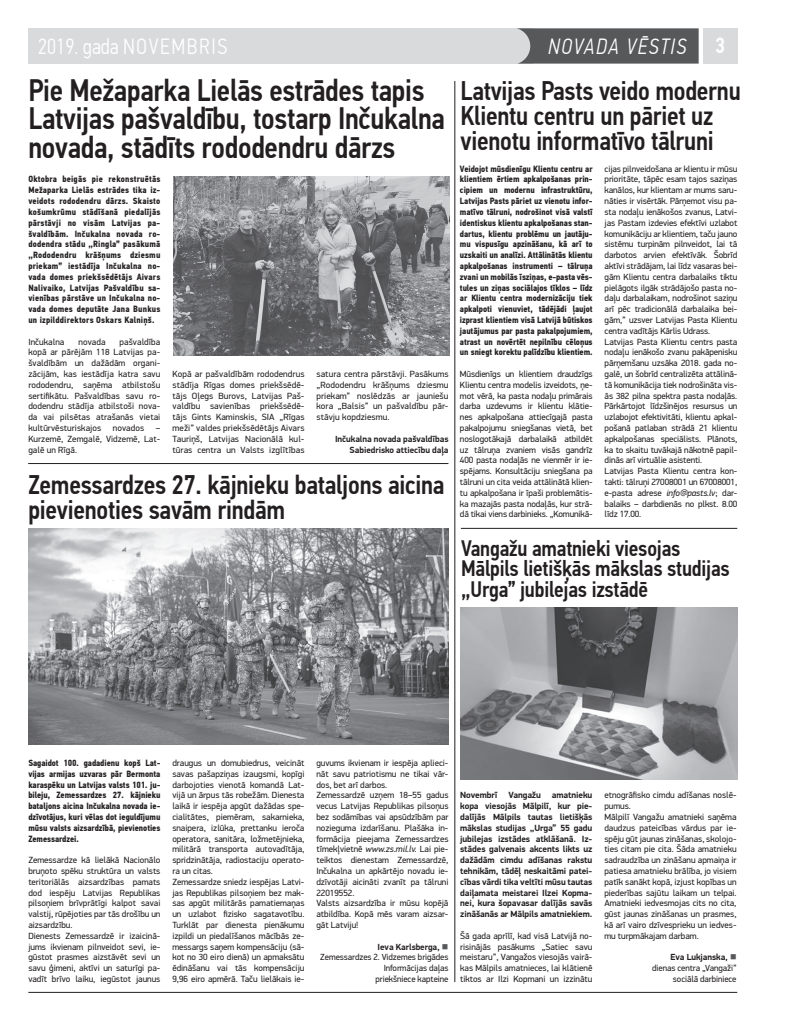
<style>
.page{position:relative;width:794px;height:1021px;background:#fff}
.page>*{position:absolute;margin:0;border:0;box-sizing:border-box;transform-origin:0 0}
.t1{font:500 31px/28.6px "PF Din Text Cond Pro";letter-spacing:-.01em;color:#231f20}
.t2{font:500 26.9px/24.9px "PF Din Text Cond Pro";letter-spacing:-.01em;color:#231f20}
.t3{font:500 22.3px/20.6px "PF Din Text Cond Pro";letter-spacing:-.01em;color:#231f20}
.t4{font:300 22px "PF Din Text Cond Pro";letter-spacing:.075em;color:#fff}
.t5{font:italic 300 22px "PF Din Text Cond Pro";letter-spacing:.075em;color:#fff}
.t6{font:9px/10.8px "PF Din Display Pro";color:#231f20;text-align:justify}
.t7{font:700 9px/10.8px "PF Din Text Cond Pro";letter-spacing:-.005em;color:#231f20;text-align:justify}
.t8{font:700 9px/10.8px "PF Din Display Pro";letter-spacing:-.01em;color:#231f20;text-align:justify}
.t9{font:8.9px/10.8px "PF Din Display Pro";letter-spacing:-.005em;color:#231f20;text-align:right}
.t10{font:700 8.9px/10.8px "PF Din Display Pro";letter-spacing:-.005em;color:#231f20;text-align:right}
.s1{font-style:normal;font-size:24px}
.s2{font-style:italic}
.s3{font-weight:700}
.s4{color:#57585a}
</style>
<div class="page">
<div style="left:28px;top:28px;width:504px;height:36px;background:#d9dadc"></div>
<svg style="left:517px;top:28px;width:181px;height:36px;background:#616264"></svg>
<div style="left:703px;top:28px;width:34px;height:36px;background:#d9dadc"></div>
<hr style="left:28px;top:991px;width:709px;height:1px;background:#231f20">
<hr style="left:28px;top:463px;width:420px;height:1px;background:#231f20">
<hr style="left:461px;top:528px;width:276px;height:1px;background:#231f20">
<hr style="left:454px;top:81px;width:1px;height:901px;background:#231f20">
<img style="left:173px;top:176px;width:276px;height:179px">
<img style="left:28px;top:528px;width:421px;height:216px">
<img style="left:461px;top:607px;width:276px;height:173px">
<h3 class="t4" style="left:38px;top:34px;width:191px">2019. GADA NOVEMBRIS</h3>
<h3 class="t5" style="left:548px;top:34px;width:178px">NOVADA VĒSTIS <span class="s1">3</span></h3>
<h1 class="t1" style="left:28px;top:76px;width:418px">Pie Mežaparka Lielās estrādes tapis<br>Latvijas pašvaldību, tostarp Inčukalna novada, stādīts rododendru dārzs</h1>
<p class="t7" style="left:28px;top:174px;width:133px">Oktobra beigās pie rekonstruētās Mežaparka Lielās estrādes tika iz&shy;veidots rododendru dārzs. Skaisto košumkrūmu stādīšanā piedalījās pārstāvji no visām Latvijas pa&shy;švaldībām. Inčukalna novada ro&shy;dodendra stādu „Ringla” pasākumā „Rododendru krāšņums dziesmu priekam” iestādīja Inčukalna no&shy;vada domes priekšsēdētājs Aivars Nalivaiko, Latvijas Pašvaldību sa&shy;vienības pārstāve un Inčukalna no&shy;vada domes deputāte Jana Bunkus un izpilddirektors Oskars Kalniņš.</p>
<p class="t6" style="left:28px;top:336px;width:38px">Inčukalna</p>
<p class="t6" style="left:78px;top:336px;width:29px">novada</p>
<p class="t6" style="left:28px;top:336px;width:133px;text-indent:91px">pašvaldība kopā ar pārējām 118 Latvijas pa&shy;švaldībām un dažādām organi&shy;zācijām, kas iestādīja katra savu rododendru, saņēma atbilstošu sertifikātu. Pašvaldības savu ro&shy;dodendru stādīja atbilstoši nova&shy;da vai pilsētas atrašanās vietai kultūrvēsturiskajos</p>
<p class="t6" style="left:113px;top:422px;width:33px">novados</p>
<p class="t6" style="left:28px;top:422px;width:133px;text-indent:127px">– Kurzemē, Zemgalē, Vidzemē, Lat&shy;galē un Rīgā.</p>
<p class="t6" style="left:172px;top:368px;width:133px">Kopā ar pašvaldībām rododendrus stādīja Rīgas domes priekšsēdē&shy;tājs Oļegs Burovs, Latvijas Paš&shy;valdību savienības priekšsēdē&shy;tājs Gints Kaminskis, SIA „Rīgas meži” valdes priekšsēdētājs Aivars Tauriņš, Latvijas Nacionālā kul&shy;tūras centra un Valsts izglītības</p>
<p class="t6" style="left:316px;top:368px;width:133px">satura centra pārstāvji. Pasākums „Rododendru krāšņums dziesmu priekam” noslēdzās ar jauniešu kora „Balsis” un pašvaldību pār&shy;stāvju kopdziesmu.</p>
<p class="t10" style="left:335px;top:433px;width:115px">Inčukalna novada pašvaldības<br>Sabiedrisko attiecību daļa</p>
<h2 class="t2" style="left:28px;top:473px;width:418px">Zemessardzes 27. kājnieku bataljons aicina pievienoties savām rindām</h2>
<h2 class="t2" style="left:460px;top:79px;width:282px">Latvijas Pasts veido modernu<br>Klientu centru un pāriet uz vienotu informatīvo tālruni</h2>
<p class="t7" style="left:460px;top:163px;width:134px">Veidojot mūsdienīgu Klientu centru ar klientiem ērtiem apkalpošanas prin&shy;cipiem un modernu infrastruktūru, Latvijas Pasts pāriet uz vienotu infor&shy;matīvo tālruni, nodrošinot visā valstī identiskus klientu apkalpošanas stan&shy;dartus, klientu problēmu un jautāju&shy;mu vispusīgu apzināšanu, kā arī to uzskaiti un analīzi. Attālinātās klientu apkalpošanas instrumenti – tālruņa zvani un mobilās īsziņas, e-pasta vēs&shy;tules un ziņas sociālajos tīklos – līdz ar Klientu centra modernizāciju tiek apkalpoti vienuviet, tādējādi ļaujot izprast klientiem visā Latvijā būtiskos jautājumus par pasta pakalpojumiem, atrast un novērtēt nepilnību cēloņus un sniegt korektu palīdzību klientiem.</p>
<p class="t6" style="left:460px;top:368px;width:134px">Mūsdienīgs un klientiem draudzīgs Klientu centra modelis izveidots, ņe&shy;mot vērā, ka pasta nodaļu primārais darba uzdevums ir klientu klātie&shy;nes apkalpošana attiecīgajā pasta pakalpojumu sniegšanas vietā, bet noslogotākajā darbalaikā atbildēt uz tālruņa zvaniem visās gandrīz 400 pasta nodaļās ne vienmēr ir ie&shy;spējams. Konsultāciju sniegšana pa tālruni un cita veida attālinātā klien&shy;tu apkalpošana ir īpaši problemātis&shy;ka mazajās pasta nodaļās, kur strā&shy;dā tikai viens darbinieks. „Komunikā-</p>
<p class="t6" style="left:604px;top:163px;width:134px;text-align:left">cijas pilnveidošana ar klientu ir mūsu prioritāte, tāpēc esam tajos saziņas kanālos, kur klientam ar mums saru&shy;nāties ir visērtāk. Pārņemot visu pa&shy;sta nodaļu ienākošos zvanus, Latvi&shy;jas Pastam izdevies efektīvi uzlabot komunikāciju ar klientiem, taču jauno sistēmu turpinām pilnveidot, lai tā darbotos arvien efektīvāk. Šobrīd aktīvi strādājam, lai līdz vasaras bei&shy;gām Klientu centra darbalaiks tiktu pielāgots ilgāk strādājošo pasta no&shy;daļu darbalaikam, nodrošinot saziņu arī pēc tradicionālā darbalaika bei&shy;gām,” uzsver Latvijas Pasta Klientu centra vadītājs Kārlis Udrass.<br>Latvijas Pasta Klientu centrs pasta nodaļu ienākošo zvanu pakāpenisku pārņemšanu uzsāka 2018. gada no&shy;galē, un šobrīd centralizēta attālinā&shy;tā komunikācija tiek nodrošināta vis&shy;ās 382 pilna spektra pasta nodaļās.<br>Pārkārtojot līdzšinējos resursus un uzlabojot efektivitāti, klientu apkal&shy;pošanā patlaban strādā 21 klientu apkalpošanas speciālists. Plānots, ka to skaitu tuvākajā nākotnē papil&shy;dinās arī virtuālie asistenti.<br>Latvijas Pasta Klientu centra kon&shy;takti: tālruņi 27008001 un 67008001, e-pasta adrese <span class="s2">info@pasts.lv</span>; dar&shy;balaiks – darbdienās no plkst. 8.00 līdz 17.00.</p>
<h3 class="t3" style="left:461px;top:538px;width:270px">Vangažu amatnieki viesojas<br>Mālpils lietišķās mākslas studijas „Urga” jubilejas izstādē</h3>
<p class="t7" style="left:28px;top:757px;width:133px">Sagaidot 100. gadadienu kopš Lat&shy;vijas armijas uzvaras pār Bermonta karaspēku un Latvijas valsts 101. ju&shy;bileju, Zemessardzes 27. kājnieku bataljons aicina Inčukalna novada ie&shy;dzīvotājus, kuri vēlas dot ieguldījumu mūsu valsts aizsardzībā, pievienoties Zemessardzei.</p>
<p class="t6" style="left:28px;top:854px;width:133px;text-align:left">Zemessardze kā lielākā Nacionālo bruņoto spēku struktūra un valsts teritoriālās aizsardzības pamats dod iespēju Latvijas Republikas pilsoņiem brīvprātīgi kalpot savai valstij, rūpējoties par tās drošību un aizsardzību.<br>Dienests Zemessardzē ir izaicinā&shy;jums ikvienam pilnveidot sevi, ie&shy;gūstot prasmes aizstāvēt sevi un savu ģimeni, aktīvi un saturīgi pa&shy;vadīt brīvo laiku, iegūstot jaunus</p>
<p class="t6" style="left:172px;top:757px;width:134px;text-align:left">draugus un domubiedrus, veicināt savas pašapziņas izaugsmi, kopīgi darbojoties vienotā komandā Lat&shy;vijā un ārpus tās robežām. Dienesta laikā ir iespēja apgūt dažādas spe&shy;cialitātes, piemēram, sakarnieka, snaipera, izlūka, prettanku ieroča operatora, sanitāra, ložmetējnieka, militārā transporta autovadītāja, spridzinātāja, radiostaciju operato&shy;ra un citas.<br>Zemessardze sniedz iespējas Latvi&shy;jas Republikas pilsoņiem bez mak&shy;sas apgūt militārās pamatiemaņas un uzlabot fizisko sagatavotību.<br>Turklāt par dienesta pienākumu izpildi un piedalīšanos mācībās ze&shy;messargs saņem kompensāciju (sā&shy;kot no 30 eiro dienā) un apmaksātu ēdināšanu vai tās kompensāciju 9,96 eiro apmērā. Taču lielākais ie-</p>
<p class="t6" style="left:316px;top:757px;width:133px;text-align:left">guvums ikvienam ir iespēja aplieci&shy;nāt savu patriotismu ne tikai vār&shy;dos, bet arī darbos.<br>Zemessardzē uzņem 18–55 gadus vecus Latvijas Republikas pilsoņus bez sodāmības vai apsūdzībām par nozieguma izdarīšanu. Plašāka in&shy;formācija pieejama Zemessardzes tīmekļvietnē <span class="s2">www.zs.mil.lv.</span> Lai pie&shy;teiktos dienestam Zemessardzē,<br>Inčukalna un apkārtējo novadu ie&shy;dzīvotāji aicināti zvanīt pa tālruni<br>22019552.<br>Valsts aizsardzība ir mūsu kopējā atbildība. Kopā mēs varam aizsar&shy;gāt Latviju!</p>
<p class="t9" style="left:320px;top:941px;width:130px"><span class="s3">Ieva Karlsberga,</span> <span class="s4">■<br></span>Zemessardzes 2. Vidzemes brigādes<br>Informācijas daļas<br>priekšniece kapteine</p>
<p class="t8" style="left:460px;top:790px;width:134px">Novembrī Vangažu amatnieku kopa viesojās Mālpilī, kur pie&shy;dalījās Mālpils tautas lietišķās mākslas studijas „Urga” 55 gadu jubilejas izstādes atklāšanā. Iz&shy;stādes galvenais akcents likts uz dažādām cimdu adīšanas rakstu tehnikām, tādēļ neskaitāmi patei&shy;cības vārdi tika veltīti mūsu tautas daiļamata meistarei Ilzei Kopma&shy;nei, kura šopavasar dalījās savās zināšanās ar Mālpils amatniekiem.</p>
<p class="t6" style="left:460px;top:930px;width:134px">Šā gada aprīlī, kad visā Latvijā no&shy;risinājās pasākums „Satiec savu meistaru”, Vangažos viesojās vairā&shy;kas Mālpils amatnieces, lai klātienē tiktos ar Ilzi Kopmani un izzinātu</p>
<p class="t6" style="left:604px;top:790px;width:134px;text-align:left">etnogrāfisko cimdu adīšanas noslē&shy;pumus.<br>Mālpilī Vangažu amatnieki saņēma daudzus pateicības vārdus par ie&shy;spēju gūt jaunas zināšanas, skolojo&shy;ties citam pie cita. Šāda amatnieku sadraudzība un zināšanu apmaiņa ir patiesa amatnieku brālība, jo visiem patīk sanākt kopā, izjust kopības un piederības sajūtu laikam un telpai.<br>Amatnieki iedvesmojas cits no cita, gūst jaunas zināšanas un prasmes, kā arī vairo dzīvesprieku un iedves&shy;mu turpmākajam darbam.</p>
<p class="t9" style="left:652px;top:952px;width:86px"><span class="s3">Eva Lukjanska,</span> <span class="s4">■ </span>dienas centra „Vangaži” sociālā darbiniece</p>
</div>
